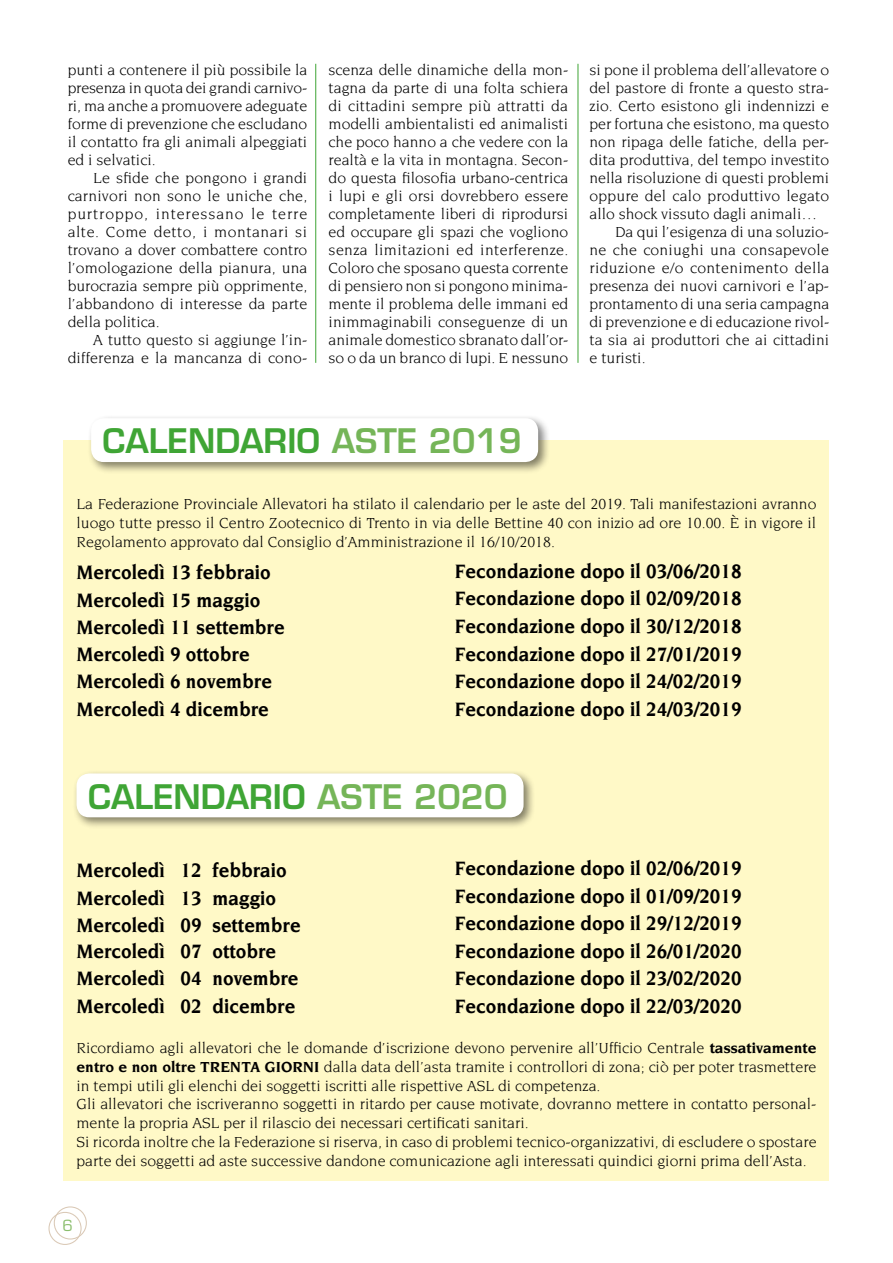
<style>
.page{position:relative;width:893px;height:1263px;background:#fff}
.page>*{position:absolute;margin:0;border:0;box-sizing:border-box;transform-origin:0 0}
.t1{font:600 33px "Eurostile";color:#3fa535}
.t2{font:700 21px "Novarese";color:#000;scale:.91 1}
.t3{font:15.75px/18px "Novarese";color:#000;text-align:justify}
.t4{font:15.75px "Novarese";letter-spacing:.02em;color:#000}
.t5{font:15px "Eurostile";color:#8bbe6d}
.s1{color:#75b558}
.s2{font-weight:700}
</style>
<div class="page">
<div style="left:48px;top:1212px;width:34px;height:33px;border:1px solid #dac9b6;border-radius:50%"></div>
<div style="left:54px;top:1206px;width:33px;height:33px;border:1px solid #dac9b6;border-radius:50%"></div>
<hr style="left:315px;top:64px;width:1px;height:299px;background:#3fa535">
<hr style="left:578px;top:64px;width:1px;height:299px;background:#3fa535">
<div style="left:64px;top:440px;width:765px;height:740px;background:#fff9c7"></div>
<div style="left:73px;top:769px;width:463px;height:61px;background:#000;opacity:.5"></div>
<div style="left:77px;top:773px;width:447px;height:44px;background:#fff;border-radius:13px"></div>
<div style="left:87px;top:414px;width:464px;height:61px;background:#000;opacity:.5"></div>
<div style="left:91px;top:418px;width:447px;height:44px;background:#fff;border-radius:13px"></div>
<p class="t3" style="left:68px;top:60px;width:241px">punti a contenere il più possibile la presenza in quota dei grandi carnivo&shy;ri, ma anche a promuovere adeguate forme di prevenzione che escludano il contatto fra gli animali alpeggiati ed i selvatici.</p>
<p class="t3" style="left:68px;top:168px;width:241px;text-indent:26px">Le sfide che pongono i grandi carnivori non sono le uniche che, purtroppo, interessano le terre alte. Come detto, i montanari si trovano a dover combattere contro l’omologazione della pianura, una burocrazia sempre più opprimente, l’abbandono di interesse da parte della politica.</p>
<p class="t3" style="left:68px;top:330px;width:241px;text-align:right">A tutto questo si aggiunge l’in&shy;differenza e la mancanza di cono-</p>
<p class="t3" style="left:329px;top:60px;width:241px">scenza delle dinamiche della mon&shy;tagna da parte di una folta schiera di cittadini sempre più attratti da modelli ambientalisti ed animalisti che poco hanno a che vedere con la realtà e la vita in montagna. Secon&shy;do questa filosofia urbano-centrica i lupi e gli orsi dovrebbero essere completamente liberi di riprodursi ed occupare gli spazi che vogliono senza limitazioni ed interferenze.<br>Coloro che sposano questa corrente di pensiero non si pongono minima&shy;mente il problema delle immani ed inimmaginabili conseguenze di un animale domestico sbranato dall’or&shy;so o da un branco di lupi. E nessuno</p>
<p class="t3" style="left:589px;top:60px;width:241px">si pone il problema dell’allevatore o</p>
<p class="t3" style="left:589px;top:78px;width:241px">del pastore di fronte a questo stra-</p>
<p class="t3" style="left:589px;top:96px;width:241px">zio. Certo esistono gli indennizzi e</p>
<p class="t3" style="left:589px;top:114px;width:241px">per fortuna che esistono, ma questo</p>
<p class="t3" style="left:589px;top:132px;width:241px">non ripaga delle fatiche, della per-</p>
<p class="t3" style="left:589px;top:150px;width:241px">dita produttiva, del tempo investito</p>
<p class="t3" style="left:589px;top:168px;width:241px">nella risoluzione di questi problemi</p>
<p class="t3" style="left:589px;top:186px;width:241px">oppure del calo produttivo legato</p>
<p class="t3" style="left:589px;top:204px;width:229px">allo shock vissuto dagli animali…</p>
<p class="t3" style="left:615px;top:222px;width:216px">Da qui l’esigenza di una soluzio-</p>
<p class="t3" style="left:589px;top:240px;width:241px">ne che coniughi una consapevole</p>
<p class="t4" style="left:589px;top:259px;width:241px">riduzione e/o contenimento della</p>
<p class="t3" style="left:589px;top:276px;width:241px">presenza dei nuovi carnivori e l’ap-</p>
<p class="t3" style="left:589px;top:294px;width:241px">prontamento di una seria campagna</p>
<p class="t3" style="left:589px;top:312px;width:241px">di prevenzione e di educazione rivol-</p>
<p class="t3" style="left:589px;top:330px;width:241px">ta sia ai produttori che ai cittadini</p>
<p class="t3" style="left:589px;top:348px;width:58px">e turisti.</p>
<h1 class="t1" style="left:103px;top:421px;width:421px">CALENDARIO <span class="s1">ASTE 2019</span></h1>
<p class="t3" style="left:77px;top:494px;width:741px;line-height:18.9px">La Federazione Provinciale Allevatori ha stilato il calendario per le aste del 2019. Tali manifestazioni avranno luogo tutte presso il Centro Zootecnico di Trento in via delle Bettine 40 con inizio ad ore 10.00. È in vigore il Regolamento approvato dal Consiglio d’Amministrazione il 16/10/2018.</p>
<h2 class="t2" style="left:77px;top:560px;width:215px">Mercoledì 13 febbraio</h2>
<h2 class="t2" style="left:455px;top:559px;width:317px">Fecondazione dopo il 03/06/2018</h2>
<h2 class="t2" style="left:77px;top:588px;width:203px">Mercoledì 15 maggio</h2>
<h2 class="t2" style="left:455px;top:586px;width:317px">Fecondazione dopo il 02/09/2018</h2>
<h2 class="t2" style="left:77px;top:615px;width:230px">Mercoledì 11 settembre</h2>
<h2 class="t2" style="left:455px;top:614px;width:317px">Fecondazione dopo il 30/12/2018</h2>
<h2 class="t2" style="left:77px;top:642px;width:192px">Mercoledì 9 ottobre</h2>
<h2 class="t2" style="left:455px;top:642px;width:317px">Fecondazione dopo il 27/01/2019</h2>
<h2 class="t2" style="left:77px;top:669px;width:216px">Mercoledì 6 novembre</h2>
<h2 class="t2" style="left:455px;top:669px;width:317px">Fecondazione dopo il 24/02/2019</h2>
<h2 class="t2" style="left:77px;top:697px;width:213px">Mercoledì 4 dicembre</h2>
<h2 class="t2" style="left:455px;top:697px;width:317px">Fecondazione dopo il 24/03/2019</h2>
<h1 class="t1" style="left:88px;top:776px;width:421px">CALENDARIO <span class="s1">ASTE 2020</span></h1>
<h2 class="t2" style="left:77px;top:858px;width:233px">Mercoledì 12 febbraio</h2>
<h2 class="t2" style="left:455px;top:856px;width:317px">Fecondazione dopo il 02/06/2019</h2>
<h2 class="t2" style="left:77px;top:886px;width:221px">Mercoledì 13 maggio</h2>
<h2 class="t2" style="left:455px;top:884px;width:317px">Fecondazione dopo il 01/09/2019</h2>
<h2 class="t2" style="left:77px;top:914px;width:248px">Mercoledì 09 settembre</h2>
<h2 class="t2" style="left:455px;top:911px;width:317px">Fecondazione dopo il 29/12/2019</h2>
<h2 class="t2" style="left:77px;top:939px;width:221px">Mercoledì 07 ottobre</h2>
<h2 class="t2" style="left:455px;top:939px;width:317px">Fecondazione dopo il 26/01/2020</h2>
<h2 class="t2" style="left:77px;top:967px;width:245px">Mercoledì 04 novembre</h2>
<h2 class="t2" style="left:455px;top:967px;width:317px">Fecondazione dopo il 23/02/2020</h2>
<h2 class="t2" style="left:77px;top:994px;width:242px">Mercoledì 02 dicembre</h2>
<h2 class="t2" style="left:455px;top:994px;width:317px">Fecondazione dopo il 22/03/2020</h2>
<p class="t3" style="left:77px;top:1038px;width:741px;line-height:18.9px;text-align:left">Ricordiamo agli allevatori che le domande d’iscrizione devono pervenire all’Ufficio Centrale <span class="s2">tassativamente entro e non oltre TRENTA GIORNI</span> dalla data dell’asta tramite i controllori di zona; ciò per poter trasmettere in tempi utili gli elenchi dei soggetti iscritti alle rispettive ASL di competenza.<br>Gli allevatori che iscriveranno soggetti in ritardo per cause motivate, dovranno mettere in contatto personal&shy;mente la propria ASL per il rilascio dei necessari certificati sanitari.<br>Si ricorda inoltre che la Federazione si riserva, in caso di problemi tecnico-organizzativi, di escludere o spostare parte dei soggetti ad aste successive dandone comunicazione agli interessati quindici giorni prima dell’Asta.</p>
<p class="t5" style="left:63px;top:1217px;width:12px">6</p>
</div>
